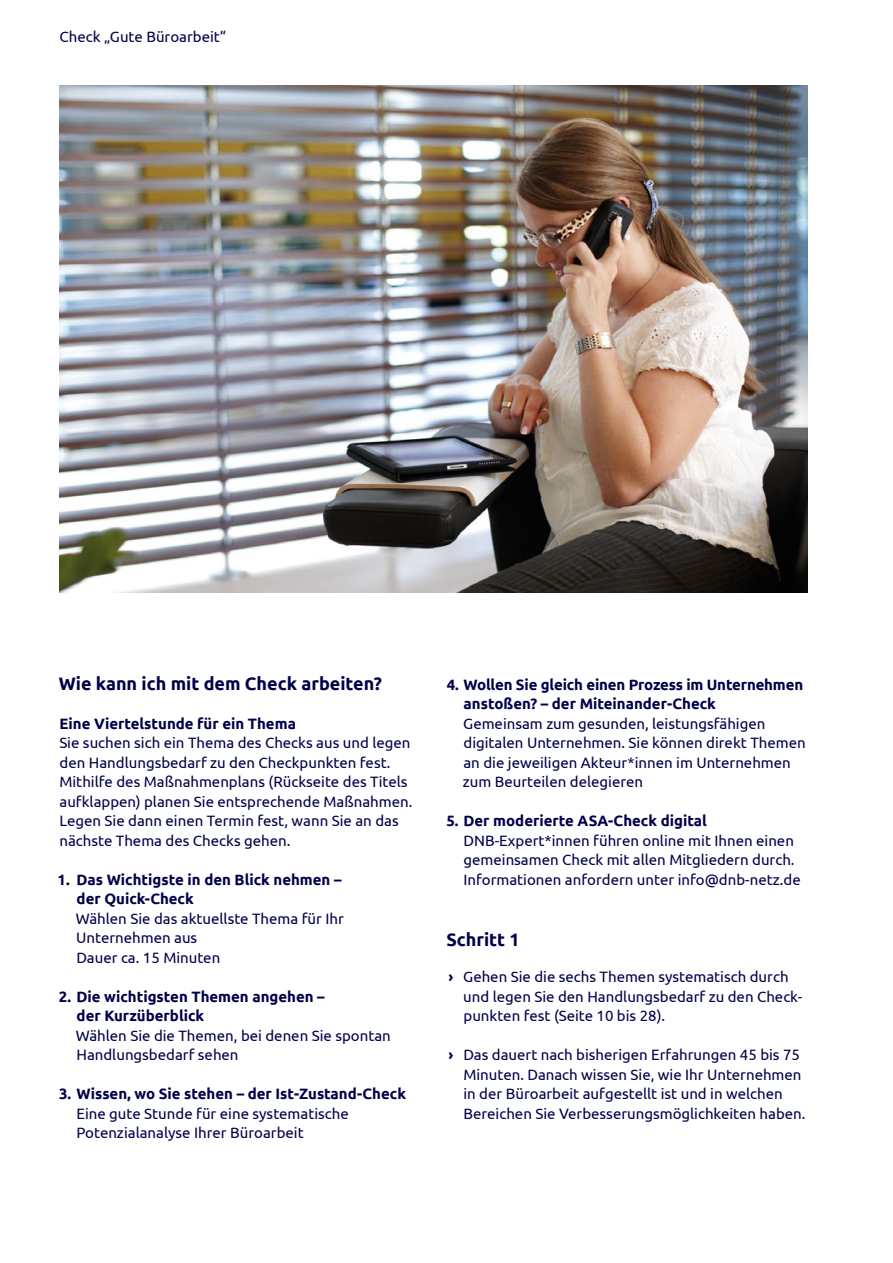
<style>
.page{position:relative;width:893px;height:1263px;background:#fff}
.page>*{position:absolute;margin:0;border:0;box-sizing:border-box;transform-origin:0 0}
.t1{font:700 18px "Ubuntu";color:#00004a}
.t2{font:15px/19.5px "Ubuntu";color:#00004a}
.t3{font:700 15px "Ubuntu";color:#00004a}
.s1{font-weight:700}
</style>
<div class="page">
<img style="left:60px;top:85px;width:748px;height:507px">
<p class="t2" style="left:60px;top:27px;width:168px">Check „Gute Büroarbeit“</p>
<h3 class="t1" style="left:59px;top:672px;width:325px">Wie kann ich mit dem Check arbeiten?</h3>
<h4 class="t3" style="left:60px;top:714px;width:238px">Eine Viertelstunde für ein Thema</h4>
<p class="t2" style="left:59px;top:732px;width:355px">Sie suchen sich ein Thema des Checks aus und legen den Handlungsbedarf zu den Checkpunkten fest.<br>Mithilfe des Maßnahmenplans (Rückseite des Titels aufklappen) planen Sie entsprechende Maßnahmen.<br>Legen Sie dann einen Termin fest, wann Sie an das nächste Thema des Checks gehen.</p>
<p class="t2" style="left:76px;top:869px;width:269px;text-indent:-18px"><span class="s1">1. Das Wichtigste in den Blick nehmen – der Quick-Check<br></span>Wählen Sie das aktuellste Thema für Ihr<br>Unternehmen aus<br>Dauer ca. 15 Minuten</p>
<p class="t2" style="left:76px;top:986px;width:316px;text-indent:-17px"><span class="s1">2. Die wichtigsten Themen angehen –<br>der Kurzüberblick<br></span>Wählen Sie die Themen, bei denen Sie spontan<br>Handlungsbedarf sehen</p>
<p class="t2" style="left:76px;top:1083px;width:331px;text-indent:-17px"><span class="s1">3. Wissen, wo Sie stehen – der Ist-Zustand-Check<br></span>Eine gute Stunde für eine systematische<br>Potenzialanalyse Ihrer Büroarbeit</p>
<p class="t2" style="left:463px;top:674px;width:344px;text-indent:-16px"><span class="s1">4. Wollen Sie gleich einen Prozess im Unternehmen anstoßen? – der Miteinander-Check<br></span>Gemeinsam zum gesunden, leistungsfähigen digitalen Unternehmen. Sie können direkt Themen an die jeweiligen Akteur*innen im Unternehmen zum Beurteilen delegieren</p>
<p class="t2" style="left:463px;top:810px;width:339px;text-indent:-17px"><span class="s1">5. Der moderierte ASA-Check digital </span>DNB-Expert*innen führen online mit Ihnen einen gemeinsamen Check mit allen Mitgliedern durch.<br>Informationen anfordern unter info@dnb-netz.de</p>
<h3 class="t1" style="left:446px;top:929px;width:75px">Schritt 1</h3>
<p class="t2" style="left:463px;top:966px;width:340px;text-indent:-15px"><span class="s1">›</span> Gehen Sie die sechs Themen systematisch durch und legen Sie den Handlungsbedarf zu den Check&shy;punkten fest (Seite 10 bis 28).</p>
<p class="t2" style="left:463px;top:1044px;width:344px;text-indent:-15px"><span class="s1">›</span> Das dauert nach bisherigen Erfahrungen 45 bis 75<br>Minuten. Danach wissen Sie, wie Ihr Unternehmen in der Büroarbeit aufgestellt ist und in welchen Bereichen Sie Verbesserungsmöglichkeiten haben.</p>
</div>
